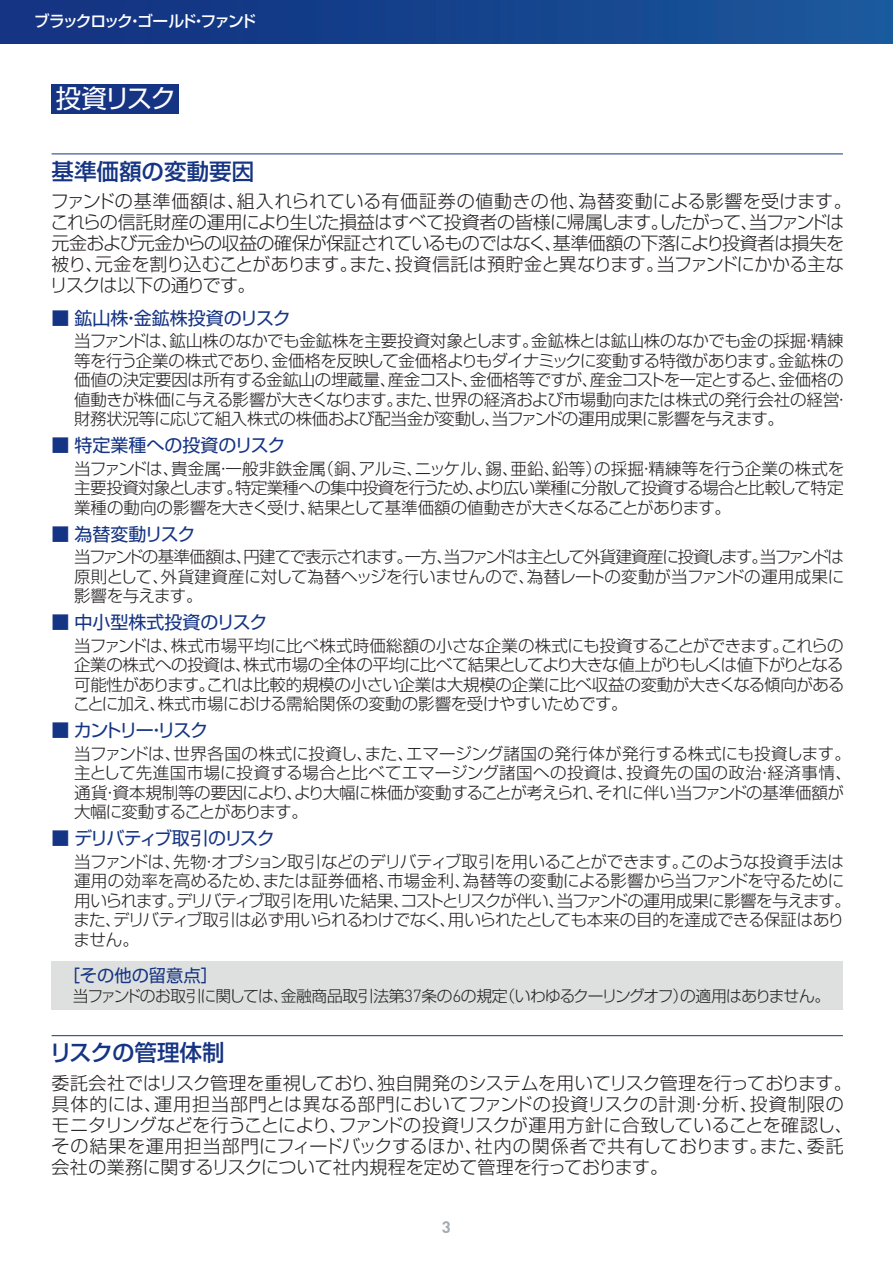
<style>
.page{position:relative;width:893px;height:1263px;background:#fff}
.page>*{position:absolute;margin:0;border:0;box-sizing:border-box;transform-origin:0 0}
.t1{font:25.5px "Shin Go Pro Regular 90 pv RKSJ H";letter-spacing:-.085em;color:#fff}
.t2{font:22.5px "Shin Go Pro Medium 90 pv RKSJ H";color:#153483}
.t3{font:18px/21px "Shin Go Pro Light 90 pv RKSJ H";letter-spacing:-.015em;color:#231f20}
.t4{font:18px "Shin Go Pro Regular 90 pv RKSJ H";letter-spacing:-.01em;color:#153483}
.t5{font:18px "Shin Go Pro Regular 90 pv RKSJ H";letter-spacing:-.095em;color:#153483}
.t6{font:18px "Shin Go Pro Regular 90 pv RKSJ H";letter-spacing:-.105em;color:#153483}
.t7{font:18px "Shin Go Pro Regular 90 pv RKSJ H";letter-spacing:-.035em;color:#153483}
.t8{font:17.25px "Shin Go Pro Regular 90 pv RKSJ H";color:#153483}
.t9{font:16.5px/19.5px "Shin Go Pro Light 90 pv RKSJ H";letter-spacing:-.025em;color:#231f20}
.t10{font:700 16.5px "DIN";color:#a1acb4}
.t11{font:15.75px "Shin Go Pro Light 90 pv RKSJ H";letter-spacing:-.055em;color:#231f20}
.t12{font:15.75px "Shin Go Pro Medium 90 pv RKSJ H";letter-spacing:-.14em;color:#fff}
.s1{font-family:"DIN";font-weight:300;font-size:17.4px}
</style>
<div class="page">
<div style="left:0;top:0;width:892px;height:43px;background:linear-gradient(to right,#122f7f,#1a579b)"></div>
<div style="left:52px;top:84px;width:127px;height:30px;background:#153483"></div>
<div style="left:52px;top:961px;width:790px;height:49px;background:#dde0df"></div>
<hr style="left:52px;top:154px;width:790px;height:1px;background:#153483">
<hr style="left:52px;top:1035px;width:790px;height:1px;background:#153483">
<p class="t12" style="left:34px;top:15px;width:224px">ブラックロック・ゴールド・ファンド</p>
<h1 class="t1" style="left:56px;top:89px;width:122px">投資リスク</h1>
<h2 class="t2" style="left:52px;top:163px;width:204px">基準価額の変動要因</h2>
<p class="t3" style="left:50px;top:193px;width:803px">ファンドの基準価額は、組入れられている有価証券の値動きの他、為替変動による影響を受けます。これらの信託財産の運用により生じた損益はすべて投資者の皆様に帰属します。したがって、当ファンドは元金および元金からの収益の確保が保証されているものではなく、基準価額の下落により投資者は損失を被り、元金を割り込むことがあります。また、投資信託は預貯金と異なります。当ファンドにかかる主なリスクは以下の通りです。</p>
<p class="t4" style="left:52px;top:311px;width:241px">■ 鉱山株・金鉱株投資のリスク</p>
<p class="t9" style="left:74px;top:334px;width:777px">当ファンドは、鉱山株のなかでも金鉱株を主要投資対象とします。金鉱株とは鉱山株のなかでも金の採掘・精練等を行う企業の株式であり、金価格を反映して金価格よりもダイナミックに変動する特徴があります。金鉱株の価値の決定要因は所有する金鉱山の埋蔵量、産金コスト、金価格等ですが、産金コストを一定とすると、金価格の値動きが株価に与える影響が大きくなります。また、世界の経済および市場動向または株式の発行会社の経営・財務状況等に応じて組入株式の株価および配当金が変動し、当ファンドの運用成果に影響を与えます。</p>
<p class="t4" style="left:52px;top:439px;width:235px">■ 特定業種への投資のリスク</p>
<p class="t9" style="left:74px;top:461px;width:771px;text-align:justify">当ファンドは、貴金属・一般非鉄金属（銅、アルミ、ニッケル、錫、亜鉛、鉛等）の採掘・精練等を行う企業の株式を主要投資対象とします。特定業種への集中投資を行うため、より広い業種に分散して投資する場合と比較して特定業種の動向の影響を大きく受け、結果として基準価額の値動きが大きくなることがあります。</p>
<p class="t7" style="left:52px;top:527px;width:145px">■ 為替変動リスク</p>
<p class="t9" style="left:74px;top:550px;width:771px;text-align:justify">当ファンドの基準価額は、円建てで表示されます。一方、当ファンドは主として外貨建資産に投資します。当ファンドは原則として、外貨建資産に対して為替ヘッジを行いませんので、為替レートの変動が当ファンドの運用成果に影響を与えます。</p>
<p class="t4" style="left:52px;top:616px;width:217px">■ 中小型株式投資のリスク</p>
<p class="t9" style="left:73px;top:638px;width:772px;text-align:justify">当ファンドは、株式市場平均に比べ株式時価総額の小さな企業の株式にも投資することができます。これらの企業の株式への投資は、株式市場の全体の平均に比べて結果としてより大きな値上がりもしくは値下がりとなる可能性があります。これは比較的規模の小さい企業は大規模の企業に比べ収益の変動が大きくなる傾向があることに加え、株式市場における需給関係の変動の影響を受けやすいためです。</p>
<p class="t6" style="left:52px;top:724px;width:158px">■ カントリー・リスク</p>
<p class="t9" style="left:74px;top:746px;width:779px">当ファンドは、世界各国の株式に投資し、また、エマージング諸国の発行体が発行する株式にも投資します。主として先進国市場に投資する場合と比べてエマージング諸国への投資は、投資先の国の政治・経済事情、通貨・資本規制等の要因により、より大幅に株価が変動することが考えられ、それに伴い当ファンドの基準価額が大幅に変動することがあります。</p>
<p class="t5" style="left:52px;top:832px;width:225px">■ デリバティブ取引のリスク</p>
<p class="t9" style="left:73px;top:854px;width:779px">当ファンドは、先物・オプション取引などのデリバティブ取引を用いることができます。このような投資手法は運用の効率を高めるため、または証券価格、市場金利、為替等の変動による影響から当ファンドを守るために用いられます。デリバティブ取引を用いた結果、コストとリスクが伴い、当ファンドの運用成果に影響を与えます。また、デリバティブ取引は必ず用いられるわけでなく、用いられたとしても本来の目的を達成できる保証はありません。</p>
<p class="t8" style="left:63px;top:969px;width:157px">［その他の留意点］</p>
<p class="t11" style="left:73px;top:990px;width:758px">当ファンドのお取引に関しては、金融商品取引法第<span class="s1">37</span>条の<span class="s1">6</span>の規定（いわゆるクーリングオフ）の適用はありません。</p>
<h2 class="t2" style="left:49px;top:1044px;width:176px">リスクの管理体制</h2>
<p class="t3" style="left:51px;top:1075px;width:802px">委託会社ではリスク管理を重視しており、独自開発のシステムを用いてリスク管理を行っております。具体的には、運用担当部門とは異なる部門においてファンドの投資リスクの計測・分析、投資制限のモニタリングなどを行うことにより、ファンドの投資リスクが運用方針に合致していることを確認し、その結果を運用担当部門にフィードバックするほか、社内の関係者で共有しております。また、委託会社の業務に関するリスクについて社内規程を定めて管理を行っております。</p>
<p class="t10" style="left:442px;top:1216px;width:10px">3</p>
</div>
